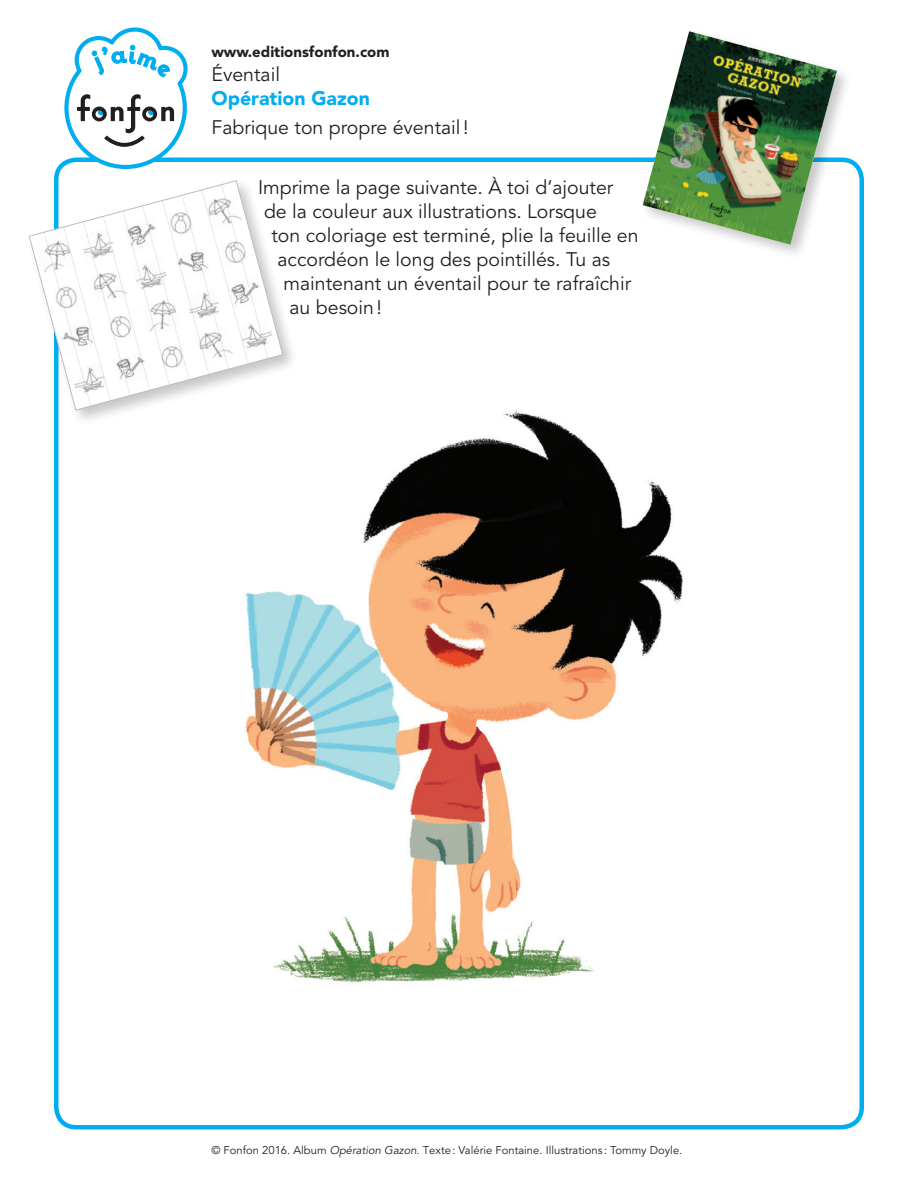
<style>
.page{position:relative;width:918px;height:1188px;background:#fff}
.page>*{position:absolute;margin:0;border:0;box-sizing:border-box;transform-origin:0 0}
.t1{font:19.5px "Avenir LT Std";color:#231f20}
.t2{font:900 19.5px "Avenir LT Std";color:#00aeef}
.t3{font:900 15px "Avenir LT Std";color:#231f20}
.t4{font:11.25px "Avenir LT Std";color:#231f20}
.s1{font-style:italic}
</style>
<div class="page">
<img style="left:54px;top:159px;width:809px;height:966px">
<svg style="left:64px;top:27px;width:124px;height:142px"></svg>
<div style="left:640px;top:28px;width:212px;height:232px;background:#231f20;opacity:.25"></div>
<img style="left:643px;top:31px;width:194px;height:214px">
<div style="left:26px;top:177px;width:273px;height:249px;background:#231f20;opacity:.25"></div>
<svg style="left:28px;top:180px;width:256px;height:231px"></svg>
<p class="t3" style="left:212px;top:43px;width:179px">www.editionsfonfon.com</p>
<p class="t1" style="left:212px;top:63px;width:70px">Éventail</p>
<p class="t2" style="left:212px;top:87px;width:160px">Opération Gazon</p>
<p class="t1" style="left:212px;top:116px;width:258px">Fabrique ton propre éventail!</p>
<p class="t1" style="left:258px;top:176px;width:357px">Imprime la page suivante. À toi d’ajouter</p>
<p class="t1" style="left:264px;top:200px;width:334px">de la couleur aux illustrations. Lorsque</p>
<p class="t1" style="left:272px;top:224px;width:369px">ton coloriage est terminé, plie la feuille en</p>
<p class="t1" style="left:278px;top:248px;width:334px">accordéon le long des pointillés. Tu as</p>
<p class="t1" style="left:284px;top:272px;width:349px">maintenant un éventail pour te rafraîchir</p>
<p class="t1" style="left:290px;top:296px;width:94px">au besoin!</p>
<p class="t4" style="left:212px;top:1143px;width:472px">© Fonfon 2016. Album <span class="s1">Opération Gazon.</span> Texte: Valérie Fontaine. Illustrations : Tommy Doyle.</p>
</div>
